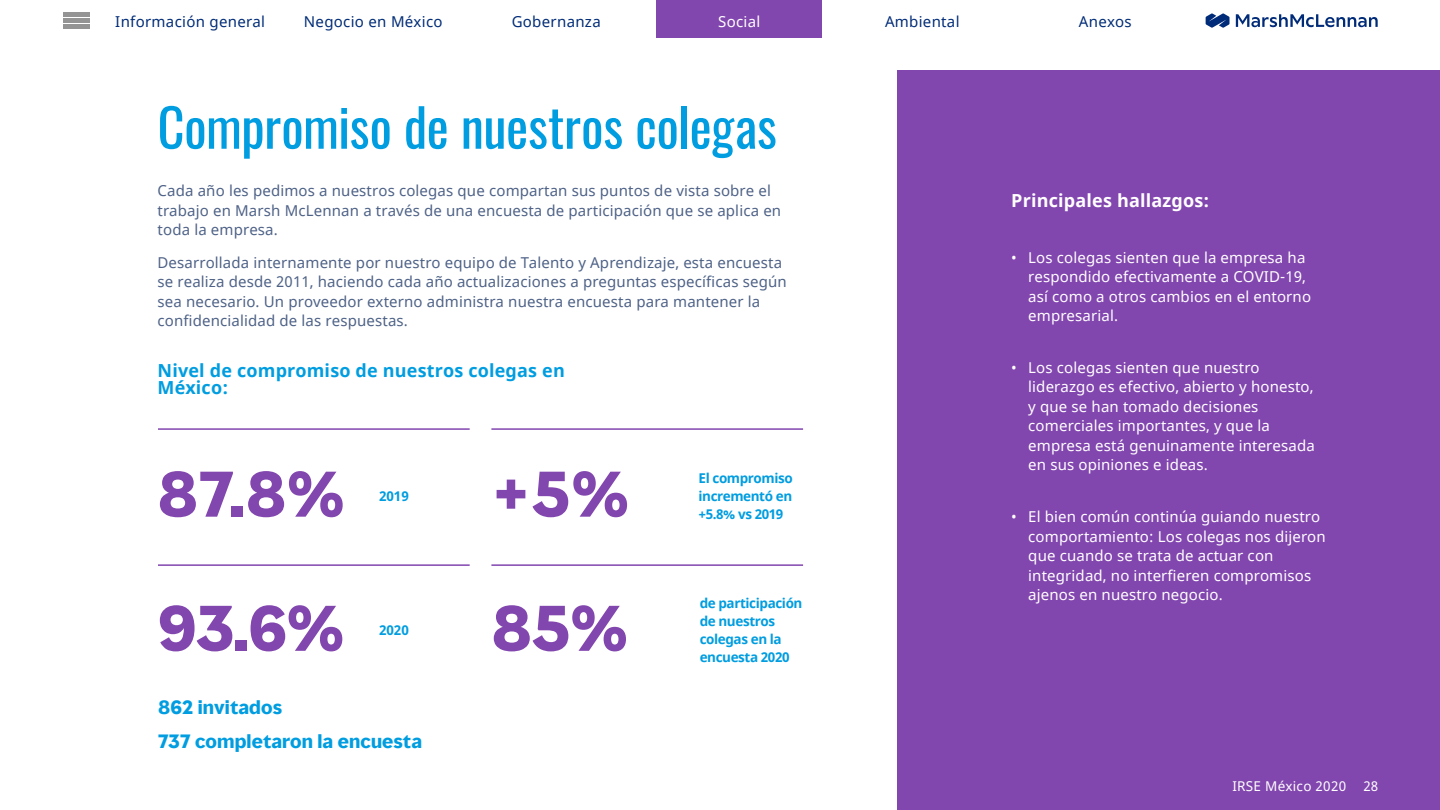
<style>
.page{position:relative;width:1440px;height:810px;background:#fff}
.page>*{position:absolute;margin:0;border:0;box-sizing:border-box;transform-origin:0 0}
.t1{font:700 60px "MMC Display";color:#8246af}
.t2{font:52.5px "Oswald";letter-spacing:-.005em;color:#009de0}
.t3{font:700 18px/16.5px "Noto Sans";letter-spacing:.01em;color:#009de0}
.t4{font:700 18px/33.8px "MMC Display";letter-spacing:.01em;color:#009de0}
.t5{font:700 18px "Noto Sans";letter-spacing:.01em;color:#fff}
.t6{font:15px/19.5px "Noto Sans";letter-spacing:.01em;color:#fff}
.t7{font:15px/19.5px "Noto Sans";letter-spacing:.01em;color:#4e6287}
.t8{font:15px "Noto Sans";letter-spacing:.02em;color:#002c77}
.t9{font:700 13.5px/18px "Noto Sans";letter-spacing:-.03em;color:#009de0;text-align:justify}
.t10{font:13.5px "Noto Sans";letter-spacing:.02em;color:#fff}
</style>
<div class="page">
<svg style="left:1235px;top:14px;width:142px;height:13px"></svg>
<svg style="left:1205px;top:13px;width:24px;height:15px"></svg>
<div style="left:656px;top:0;width:166px;height:37px;background:#8246af"></div>
<div style="left:64px;top:12px;width:26px;height:5px;background:#949494"></div>
<div style="left:64px;top:18px;width:26px;height:5px;background:#949494"></div>
<div style="left:64px;top:24px;width:26px;height:5px;background:#949494"></div>
<div style="left:897px;top:70px;width:542px;height:740px;background:#8246af"></div>
<hr style="left:158px;top:428px;width:311px;height:2px;background:#8246af">
<hr style="left:491px;top:428px;width:312px;height:2px;background:#8246af">
<hr style="left:158px;top:564px;width:311px;height:2px;background:#8246af">
<hr style="left:491px;top:564px;width:312px;height:2px;background:#8246af">
<p class="t8" style="left:115px;top:11px;width:151px">Información general</p>
<p class="t8" style="left:304px;top:11px;width:140px">Negocio en México</p>
<p class="t8" style="left:511px;top:11px;width:90px">Gobernanza</p>
<p class="t6" style="left:718px;top:12px;width:44px">Social</p>
<p class="t8" style="left:885px;top:11px;width:76px">Ambiental</p>
<p class="t8" style="left:1078px;top:11px;width:54px">Anexos</p>
<h2 class="t2" style="left:157px;top:81px;width:621px">Compromiso de nuestros colegas</h2>
<p class="t7" style="left:157px;top:182px;width:625px">Cada año les pedimos a nuestros colegas que compartan sus puntos de vista sobre el trabajo en Marsh McLennan a través de una encuesta de participación que se aplica en toda la empresa.</p>
<p class="t7" style="left:157px;top:253px;width:630px">Desarrollada internamente por nuestro equipo de Talento y Aprendizaje, esta encuesta se realiza desde 2011, haciendo cada año actualizaciones a preguntas específicas según sea necesario. Un proveedor externo administra nuestra encuesta para mantener la confidencialidad de las respuestas.</p>
<p class="t3" style="left:157px;top:363px;width:409px">Nivel de compromiso de nuestros colegas en<br>México:</p>
<h1 class="t1" style="left:157px;top:455px;width:188px">87.8%</h1>
<h1 class="t1" style="left:158px;top:589px;width:188px">93.6%</h1>
<p class="t9" style="left:379px;top:488px;width:31px">2019</p>
<p class="t9" style="left:379px;top:622px;width:31px">2020</p>
<p class="t4" style="left:158px;top:691px;width:265px">862 invitados<br>737 completaron la encuesta</p>
<h1 class="t1" style="left:491px;top:455px;width:139px">+5%</h1>
<p class="t9" style="left:698px;top:470px;width:96px">El compromiso incrementó en +5.8% vs 2019</p>
<h1 class="t1" style="left:491px;top:589px;width:138px">85%</h1>
<p class="t9" style="left:699px;top:595px;width:104px;text-align:left">de participación de nuestros colegas en la encuesta 2020</p>
<p class="t5" style="left:1011px;top:188px;width:199px">Principales hallazgos:</p>
<p class="t6" style="left:1028px;top:248px;width:284px;text-indent:-17px">• Los colegas sienten que la empresa ha respondido efectivamente a COVID-19, así como a otros cambios en el entorno empresarial.</p>
<p class="t6" style="left:1028px;top:358px;width:288px;text-indent:-17px">• Los colegas sienten que nuestro liderazgo es efectivo, abierto y honesto, y que se han tomado decisiones comerciales importantes, y que la empresa está genuinamente interesada en sus opiniones e ideas.</p>
<p class="t6" style="left:1028px;top:507px;width:299px;text-indent:-17px">• El bien común continúa guiando nuestro comportamiento: Los colegas nos dijeron que cuando se trata de actuar con integridad, no interfieren compromisos ajenos en nuestro negocio.</p>
<p class="t10" style="left:1232px;top:777px;width:115px">IRSE México 2020</p>
<p class="t10" style="left:1363px;top:777px;width:16px">28</p>
</div>
